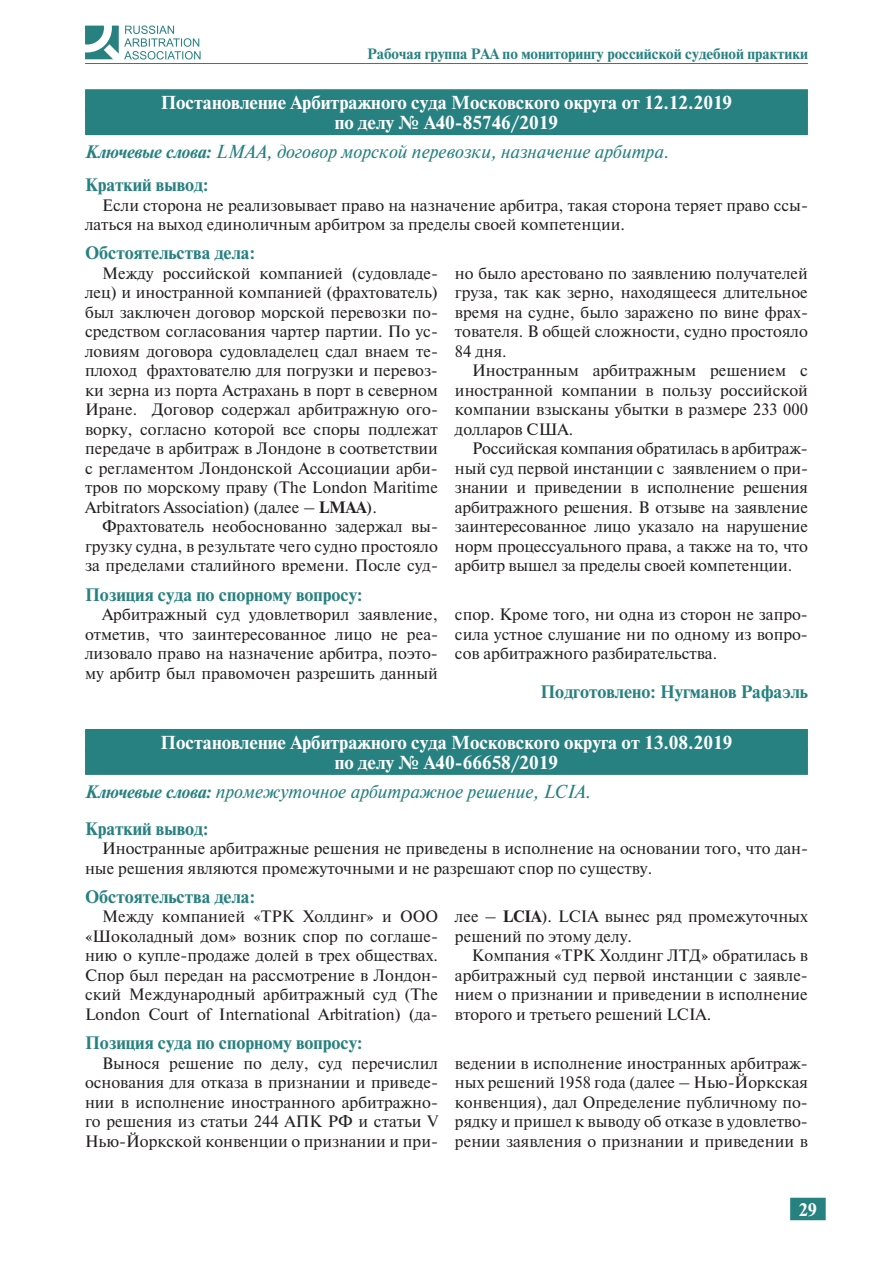
<style>
.page{position:relative;width:893px;height:1263px;background:#fff}
.page>*{position:absolute;margin:0;border:0;box-sizing:border-box;transform-origin:0 0}
.t1{font:700 18.75px/20.7px "Newton C";color:#fff;text-align:center}
.t2{font:italic 18.75px "Newton C";color:#288181}
.t3{font:700 18px "Newton C";color:#288181}
.t4{font:700 18px "Newton C";color:#fff}
.t5{font:16.5px/19.5px "Newton C";color:#231f20;text-align:justify}
.t6{font:700 15px "Newton C";color:#288181}
.s1{font-weight:700;font-size:18px}
.s2{font-weight:700}
</style>
<div class="page">
<div style="left:790px;top:1198px;width:36px;height:22px;background:#288181"></div>
<hr style="left:85px;top:63px;width:723px;height:1px;background:#288181">
<svg style="left:85px;top:26px;width:116px;height:34px"></svg>
<div style="left:85px;top:89px;width:723px;height:23px;background:#288181"></div>
<div style="left:85px;top:108px;width:723px;height:27px;background:#288181"></div>
<div style="left:85px;top:729px;width:723px;height:22px;background:#288181"></div>
<div style="left:85px;top:748px;width:723px;height:27px;background:#288181"></div>
<p class="t6" style="left:367px;top:45px;width:442px">Рабочая группа РАА по мониторингу российской судебной практики</p>
<p class="t1" style="left:161px;top:92px;width:573px">Постановление Арбитражного суда Московского округа от 12.12.2019 по делу № А40-85746/2019</p>
<p class="t2" style="left:85px;top:142px;width:586px"><span class="s1">Ключевые слова:</span> LMAA, договор морской перевозки, назначение арбитра.</p>
<p class="t3" style="left:85px;top:175px;width:125px">Краткий вывод:</p>
<p class="t5" style="left:85px;top:195px;width:724px;text-indent:17px">Если сторона не реализовывает право на назначение арбитра, такая сторона теряет право ссы&shy;латься на выход единоличным арбитром за пределы своей компетенции.</p>
<p class="t3" style="left:85px;top:243px;width:171px">Обстоятельства дела:</p>
<p class="t5" style="left:85px;top:263px;width:354px;text-indent:17px">Между российской компанией (судовладе&shy;лец) и иностранной компанией (фрахтователь) был заключен договор морской перевозки по&shy;средством согласования чартер партии. По ус&shy;ловиям договора судовладелец сдал внаем те&shy;плоход фрахтователю для погрузки и перевоз&shy;ки зерна из порта Астрахань в порт в северном Иране. Договор содержал арбитражную ого&shy;ворку, согласно которой все споры подлежат передаче в арбитраж в Лондоне в соответствии с регламентом Лондонской Ассоциации арби&shy;тров по морскому праву (The London Maritime Arbitrators Association) (далее – <span class="s2">LMAA</span>).</p>
<p class="t5" style="left:85px;top:517px;width:354px;text-indent:17px">Фрахтователь необоснованно задержал вы&shy;грузку судна, в результате чего судно простояло за пределами сталийного времени. После суд-</p>
<p class="t5" style="left:455px;top:264px;width:354px">но было арестовано по заявлению получателей груза, так как зерно, находящееся длительное время на судне, было заражено по вине фрах&shy;тователя. В общей сложности, судно простояло 84 дня.</p>
<p class="t5" style="left:455px;top:361px;width:354px;text-indent:17px">Иностранным арбитражным решением с иностранной компании в пользу российской компании взысканы убытки в размере 233 000 долларов США.</p>
<p class="t5" style="left:455px;top:439px;width:354px;text-indent:17px">Российская компания обратилась в арбитраж&shy;ный суд первой инстанции с заявлением о при&shy;знании и приведении в исполнение решения арбитражного решения. В отзыве на заявление заинтересованное лицо указало на нарушение норм процессуального права, а также на то, что арбитр вышел за пределы своей компетенции.</p>
<p class="t3" style="left:85px;top:584px;width:279px">Позиция суда по спорному вопросу:</p>
<p class="t5" style="left:85px;top:605px;width:354px;text-indent:17px">Арбитражный суд удовлетворил заявление, отметив, что заинтересованное лицо не реа&shy;лизовало право на назначение арбитра, поэто&shy;му арбитр был правомочен разрешить данный</p>
<p class="t5" style="left:455px;top:605px;width:354px">спор. Кроме того, ни одна из сторон не запро&shy;сила устное слушание ни по одному из вопро&shy;сов арбитражного разбирательства.</p>
<p class="t3" style="left:540px;top:682px;width:269px">Подготовлено: Нугманов Рафаэль</p>
<p class="t1" style="left:161px;top:732px;width:573px">Постановление Арбитражного суда Московского округа от 13.08.2019 по делу № А40-66658/2019</p>
<p class="t2" style="left:85px;top:781px;width:507px"><span class="s1">Ключевые слова:</span> промежуточное арбитражное решение, LCIA.</p>
<p class="t3" style="left:85px;top:818px;width:125px">Краткий вывод:</p>
<p class="t5" style="left:85px;top:839px;width:724px;text-indent:17px">Иностранные арбитражные решения не приведены в исполнение на основании того, что дан&shy;ные решения являются промежуточными и не разрешают спор по существу.</p>
<p class="t3" style="left:85px;top:887px;width:171px">Обстоятельства дела:</p>
<p class="t5" style="left:85px;top:907px;width:354px;text-indent:17px">Между компанией «ТРК Холдинг» и ООО «Шоколадный дом» возник спор по соглаше&shy;нию о купле-продаже долей в трех обществах.<br>Спор был передан на рассмотрение в Лондон&shy;ский Международный арбитражный суд (The London Court of International Arbitration) (да-</p>
<p class="t5" style="left:455px;top:907px;width:354px">лее – <span class="s2">LCIA</span>). LCIA вынес ряд промежуточных решений по этому делу.</p>
<p class="t5" style="left:455px;top:946px;width:354px;text-indent:17px">Компания «ТРК Холдинг ЛТД» обратилась в арбитражный суд первой инстанции с заявле&shy;нием о признании и приведении в исполнение второго и третьего решений LCIA.</p>
<p class="t3" style="left:85px;top:1033px;width:279px">Позиция суда по спорному вопросу:</p>
<p class="t5" style="left:85px;top:1053px;width:354px;text-indent:17px">Вынося решение по делу, суд перечислил основания для отказа в признании и приведе&shy;нии в исполнение иностранного арбитражно&shy;го решения из статьи 244 АПК РФ и статьи V Нью-Йоркской конвенции о признании и при-</p>
<p class="t5" style="left:455px;top:1053px;width:354px">ведении в исполнение иностранных арбитраж&shy;ных решений 1958 года (далее – Нью-Йоркская конвенция), дал Определение публичному по&shy;рядку и пришел к выводу об отказе в удовлетво&shy;рении заявления о признании и приведении в</p>
<p class="t4" style="left:799px;top:1200px;width:20px">29</p>
</div>
